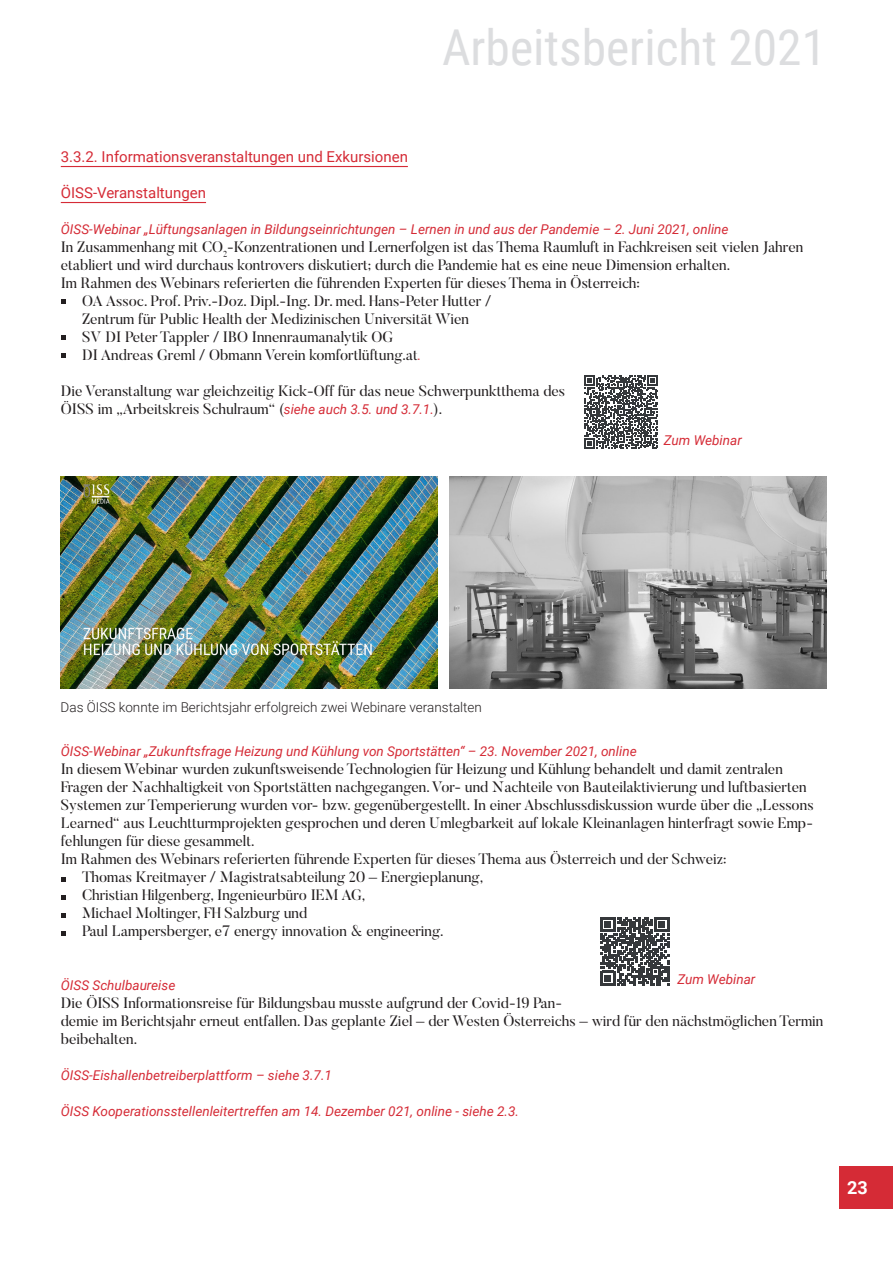
<style>
.page{position:relative;width:893px;height:1263px;background:#fff}
.page>*{position:absolute;margin:0;border:0;box-sizing:border-box;transform-origin:0 0}
.t1{font:49.5px "Roboto Condensed";color:#dcdddf}
.t2{font:700 18px "Roboto";color:#fff}
.t3{font:15px/18px "Butler";color:#231f20}
.t4{font:15px "Roboto";color:#d52b36}
.t5{font:italic 13.5px "Roboto";color:#d52b36}
.t6{font:300 13.5px "Roboto";color:#231f20}
.s1{font-family:"Roboto";font-style:italic;font-size:13.5px;color:#d52b36}
</style>
<div class="page">
<div style="left:839px;top:1166px;width:54px;height:43px;background:#d52b36"></div>
<hr style="left:61px;top:166px;width:347px;height:1px;background:#d52b36">
<hr style="left:61px;top:202px;width:145px;height:1px;background:#d52b36">
<svg style="left:61px;top:299px;width:4px;height:5px"></svg>
<svg style="left:61px;top:335px;width:4px;height:5px"></svg>
<svg style="left:61px;top:353px;width:4px;height:5px"></svg>
<svg style="left:61px;top:878px;width:4px;height:4px"></svg>
<svg style="left:61px;top:896px;width:4px;height:4px"></svg>
<svg style="left:61px;top:914px;width:4px;height:4px"></svg>
<svg style="left:61px;top:932px;width:4px;height:4px"></svg>
<img style="left:450px;top:477px;width:376px;height:211px">
<svg style="left:585px;top:375px;width:73px;height:73px"></svg>
<svg style="left:601px;top:917px;width:68px;height:68px"></svg>
<img style="left:61px;top:477px;width:376px;height:211px">
<h1 class="t1" style="left:442px;top:13px;width:386px">Arbeitsbericht 2021</h1>
<p class="t4" style="left:61px;top:146px;width:349px">3.3.2. Informationsveranstaltungen und Exkursionen</p>
<p class="t4" style="left:61px;top:182px;width:147px">ÖISS-Veranstaltungen</p>
<p class="t5" style="left:61px;top:220px;width:669px">ÖISS-Webinar „Lüftungsanlagen in Bildungseinrichtungen – Lernen in und aus der Pandemie – 2. Juni 2021, online</p>
<p class="t3" style="left:61px;top:238px;width:744px">In Zusammenhang mit CO<sub>2</sub>-Konzentrationen und Lernerfolgen ist das Thema Raumluft in Fachkreisen seit vielen Jahren etabliert und wird durchaus kontrovers diskutiert; durch die Pandemie hat es eine neue Dimension erhalten.</p>
<p class="t3" style="left:61px;top:274px;width:581px">Im Rahmen des Webinars referierten die führenden Experten für dieses Thema in Österreich:</p>
<p class="t3" style="left:82px;top:292px;width:411px">OA Assoc. Prof. Priv.-Doz. Dipl.-Ing. Dr. med. Hans-Peter Hutter /<br>Zentrum für Public Health der Medizinischen Universität Wien</p>
<p class="t3" style="left:82px;top:328px;width:313px">SV DI Peter Tappler / IBO Innenraumanalytik OG</p>
<p class="t3" style="left:82px;top:346px;width:341px">DI Andreas Greml / Obmann Verein komfortlüftung.at<span class="s1">.</span></p>
<p class="t3" style="left:61px;top:382px;width:506px">Die Veranstaltung war gleichzeitig Kick-Off für das neue Schwerpunktthema des<br>ÖISS im „Arbeitskreis Schulraum“ (<span class="s1">siehe auch 3.5. und 3.7.1.</span>).</p>
<p class="t5" style="left:664px;top:431px;width:80px">Zum Webinar</p>
<p class="t6" style="left:61px;top:697px;width:423px">Das ÖISS konnte im Berichtsjahr erfolgreich zwei Webinare veranstalten</p>
<p class="t5" style="left:61px;top:742px;width:577px">ÖISS-Webinar „Zukunftsfrage Heizung und Kühlung von Sportstätten“ – 23. November 2021, online</p>
<p class="t3" style="left:61px;top:760px;width:754px">In diesem Webinar wurden zukunftsweisende Technologien für Heizung und Kühlung behandelt und damit zentralen Fragen der Nachhaltigkeit von Sportstätten nachgegangen. Vor- und Nachteile von Bauteilaktivierung und luftbasierten Systemen zur Temperierung wurden vor- bzw. gegenübergestellt. In einer Abschlussdiskussion wurde über die „Lessons Learned“ aus Leuchtturmprojekten gesprochen und deren Umlegbarkeit auf lokale Kleinanlagen hinterfragt sowie Emp&shy;fehlungen für diese gesammelt.</p>
<p class="t3" style="left:61px;top:850px;width:667px">Im Rahmen des Webinars referierten führende Experten für dieses Thema aus Österreich und der Schweiz:</p>
<p class="t3" style="left:82px;top:868px;width:403px">Thomas Kreitmayer / Magistratsabteilung 20 – Energieplanung,</p>
<p class="t3" style="left:82px;top:886px;width:285px">Christian Hilgenberg, Ingenieurbüro IEM AG,</p>
<p class="t3" style="left:82px;top:904px;width:227px">Michael Moltinger, FH Salzburg und</p>
<p class="t3" style="left:82px;top:922px;width:363px">Paul Lampersberger, e7 energy innovation &amp; engineering.</p>
<p class="t5" style="left:61px;top:976px;width:116px">ÖISS Schulbaureise</p>
<p class="t3" style="left:61px;top:994px;width:764px">Die ÖISS Informationsreise für Bildungsbau musste aufgrund der Covid-19 Pan-<br>demie im Berichtsjahr erneut entfallen. Das geplante Ziel – der Westen Österreichs – wird für den nächstmöglichen Termin beibehalten.</p>
<p class="t5" style="left:61px;top:1066px;width:273px">ÖISS-Eishallenbetreiberplattform – siehe 3.7.1</p>
<p class="t5" style="left:61px;top:1102px;width:460px">ÖISS Kooperationsstellenleitertreffen am 14. Dezember 021, online - siehe 2.3.</p>
<p class="t5" style="left:677px;top:970px;width:80px">Zum Webinar</p>
<p class="t2" style="left:847px;top:1175px;width:22px">23</p>
</div>
